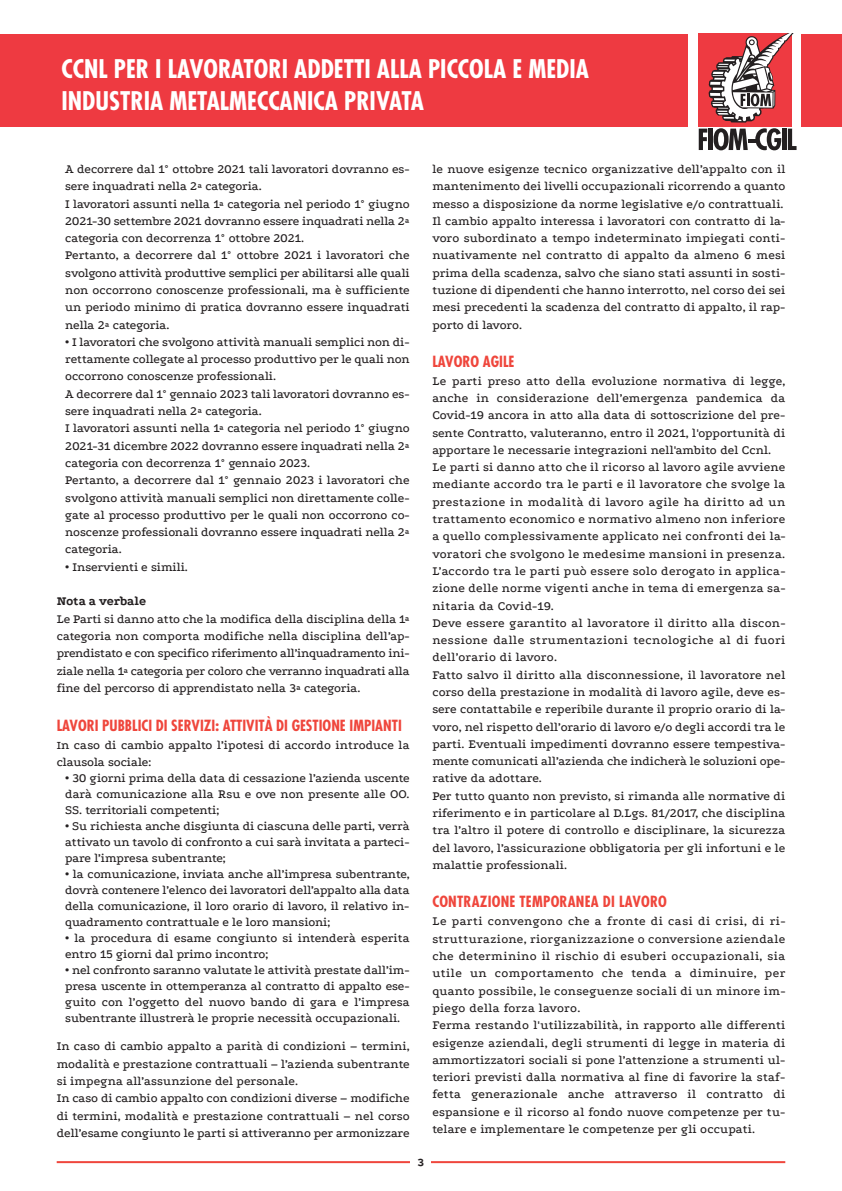
<style>
.page{position:relative;width:842px;height:1191px;background:#fff}
.page>*{position:absolute;margin:0;border:0;box-sizing:border-box;transform-origin:0 0}
.t1{font:700 condensed 25px/32.3px "Futura";color:#fff}
.t2{font:700 condensed 15px "Futura";color:#ef463c}
.t3{font:500 13px/17.3px "Podkova";color:#231f20}
.t4{font:500 13px/17.3px "Podkova";letter-spacing:.02em;color:#231f20}
.t5{font:800 13px "Podkova";letter-spacing:-.005em;color:#231f20}
.t6{font:800 12px "Podkova";color:#231f20}
.s1{font-size:12px}
</style>
<div class="page">
<hr style="left:57px;top:1161px;width:728px;height:2px;background:#ef463c">
<div style="left:410px;top:1153px;width:20px;height:21px;background:#fff"></div>
<div style="left:0;top:34px;width:688px;height:92px;background:#ee3a41"></div>
<div style="left:801px;top:34px;width:41px;height:92px;background:#ee3a41"></div>
<svg style="left:699px;top:34px;width:97px;height:116px"></svg>
<h1 class="t1" style="left:62px;top:55px;width:529px">CCNL PER I LAVORATORI ADDETTI ALLA PICCOLA E MEDIA<br>INDUSTRIA METALMECCANICA PRIVATA</h1>
<p class="t3" style="left:65px;top:160px;width:346px">A decorrere dal 1° ottobre 2021 tali lavoratori dovranno es&shy;sere inquadrati nella 2ª categoria.<br>I lavoratori assunti nella 1ª categoria nel periodo 1° giugno 2021-30 settembre 2021 dovranno essere inquadrati nella 2ª categoria con decorrenza 1° ottobre 2021.<br>Pertanto, a decorrere dal 1° ottobre 2021 i lavoratori che svolgono attività produttive semplici per abilitarsi alle quali non occorrono conoscenze professionali, ma è sufficiente un periodo minimo di pratica dovranno essere inquadrati nella 2ª categoria.</p>
<p class="t3" style="left:65px;top:333px;width:346px">• I lavoratori che svolgono attività manuali semplici non di&shy;rettamente collegate al processo produttivo per le quali non occorrono conoscenze professionali.<br>A decorrere dal 1° gennaio 2023 tali lavoratori dovranno es&shy;sere inquadrati nella 2ª categoria.<br>I lavoratori assunti nella 1ª categoria nel periodo 1° giugno 2021-31 dicembre 2022 dovranno essere inquadrati nella 2ª categoria con decorrenza 1° gennaio 2023.<br>Pertanto, a decorrere dal 1° gennaio 2023 i lavoratori che svolgono attività manuali semplici non direttamente colle&shy;gate al processo produttivo per le quali non occorrono co&shy;noscenze professionali dovranno essere inquadrati nella 2ª categoria.</p>
<p class="t3" style="left:65px;top:558px;width:124px">• Inservienti e simili.</p>
<p class="t5" style="left:57px;top:593px;width:91px">nota a verbale</p>
<p class="t3" style="left:57px;top:609px;width:354px;text-align:justify">Le Parti si danno atto che la modifica della disciplina della 1ª categoria non comporta modifiche nella disciplina dell’ap&shy;prendistato e con specifico riferimento all’inquadramento ini&shy;ziale nella 1ª categoria per coloro che verranno inquadrati alla fine del percorso di apprendistato nella 3ª categoria.</p>
<p class="t2" style="left:57px;top:718px;width:347px">LAVORI PUBBLICI DI SERVIZI: ATTIVITÀ DI GESTIONE IMPIANTI</p>
<p class="t3" style="left:57px;top:736px;width:354px"><span class="s1">I</span>n caso di cambio appalto l’ipotesi di accordo introduce la clausola sociale:</p>
<p class="t3" style="left:65px;top:770px;width:346px;line-height:16px;text-align:justify">• 30 giorni prima della data di cessazione l’azienda uscente darà comunicazione alla Rsu e ove non presente alle OO.<br>SS. territoriali competenti;</p>
<p class="t3" style="left:65px;top:818px;width:346px;line-height:16px;text-align:justify">• Su richiesta anche disgiunta di ciascuna delle parti, verrà attivato un tavolo di confronto a cui sarà invitata a parteci&shy;pare l’impresa subentrante;</p>
<p class="t3" style="left:65px;top:866px;width:346px;line-height:16px;text-align:justify">• la comunicazione, inviata anche all’impresa subentrante, dovrà contenere l’elenco dei lavoratori dell’appalto alla data della comunicazione, il loro orario di lavoro, il relativo in&shy;quadramento contrattuale e le loro mansioni;</p>
<p class="t3" style="left:65px;top:930px;width:346px;line-height:16px">• la procedura di esame congiunto si intenderà esperita entro 15 giorni dal primo incontro;</p>
<p class="t3" style="left:65px;top:962px;width:346px;line-height:16px;text-align:justify">• nel confronto saranno valutate le attività prestate dall’im&shy;presa uscente in ottemperanza al contratto di appalto ese&shy;guito con l’oggetto del nuovo bando di gara e l’impresa subentrante illustrerà le proprie necessità occupazionali.</p>
<p class="t3" style="left:57px;top:1037px;width:354px">In caso di cambio appalto a parità di condizioni – termini, modalità e prestazione contrattuali – l’azienda subentrante si impegna all’assunzione del personale.<br>In caso di cambio appalto con condizioni diverse – modifiche di termini, modalità e prestazione contrattuali – nel corso dell’esame congiunto le parti si attiveranno per armonizzare</p>
<p class="t6" style="left:418px;top:1154px;width:8px">3</p>
<p class="t3" style="left:432px;top:160px;width:355px">le nuove esigenze tecnico organizzative dell’appalto con il mantenimento dei livelli occupazionali ricorrendo a quanto messo a disposizione da norme legislative e/o contrattuali.<br>Il cambio appalto interessa i lavoratori con contratto di la&shy;voro subordinato a tempo indeterminato impiegati conti&shy;nuativamente nel contratto di appalto da almeno 6 mesi prima della scadenza, salvo che siano stati assunti in sosti&shy;tuzione di dipendenti che hanno interrotto, nel corso dei sei mesi precedenti la scadenza del contratto di appalto, il rap&shy;porto di lavoro.</p>
<p class="t2" style="left:432px;top:354px;width:84px">LAVORO AGILE</p>
<p class="t3" style="left:432px;top:372px;width:355px">Le parti preso atto della evoluzione normativa di legge, anche in considerazione dell’emergenza pandemica da Covid-19 ancora in atto alla data di sottoscrizione del pre&shy;sente Contratto, valuteranno, entro il 2021, l'opportunità di apportare le necessarie integrazioni nell'ambito del Ccnl.<br>Le parti si danno atto che il ricorso al lavoro agile avviene mediante accordo tra le parti e il lavoratore che svolge la prestazione in modalità di lavoro agile ha diritto ad un trattamento economico e normativo almeno non inferiore a quello complessivamente applicato nei confronti dei la&shy;voratori che svolgono le medesime mansioni in presenza.<br>L’accordo tra le parti può essere solo derogato in applica&shy;zione delle norme vigenti anche in tema di emergenza sa&shy;nitaria da Covid-19.<br>Deve essere garantito al lavoratore il diritto alla discon&shy;nessione dalle strumentazioni tecnologiche al di fuori dell’orario di lavoro.<br>Fatto salvo il diritto alla disconnessione, il lavoratore nel corso della prestazione in modalità di lavoro agile, deve es&shy;sere contattabile e reperibile durante il proprio orario di la&shy;voro, nel rispetto dell’orario di lavoro e/o degli accordi tra le parti. Eventuali impedimenti dovranno essere tempestiva&shy;mente comunicati all’azienda che indicherà le soluzioni ope&shy;rative da adottare.<br>Per tutto quanto non previsto, si rimanda alle normative di riferimento e in particolare al D.Lgs. 81/2017, che disciplina tra l’altro il potere di controllo e disciplinare, la sicurezza del lavoro, l’assicurazione obbligatoria per gli infortuni e le malattie professionali.</p>
<p class="t2" style="left:432px;top:895px;width:236px">CONTRAZIONE TEMPORANEA DI LAVORO</p>
<p class="t4" style="left:432px;top:912px;width:355px">Le parti convengono che a fronte di casi di crisi, di ri&shy;strutturazione, riorganizzazione o conversione aziendale che determinino il rischio di esuberi occupazionali, sia utile un comportamento che tenda a diminuire, per quanto possibile, le conseguenze sociali di un minore im&shy;piego della forza lavoro.<br>Ferma restando l'utilizzabilità, in rapporto alle differenti esigenze aziendali, degli strumenti di legge in materia di ammortizzatori sociali si pone l’attenzione a strumenti ul&shy;teriori previsti dalla normativa al fine di favorire la staf&shy;fetta generazionale anche attraverso il contratto di espansione e il ricorso al fondo nuove competenze per tu&shy;telare e implementare le competenze per gli occupati.</p>
</div>
